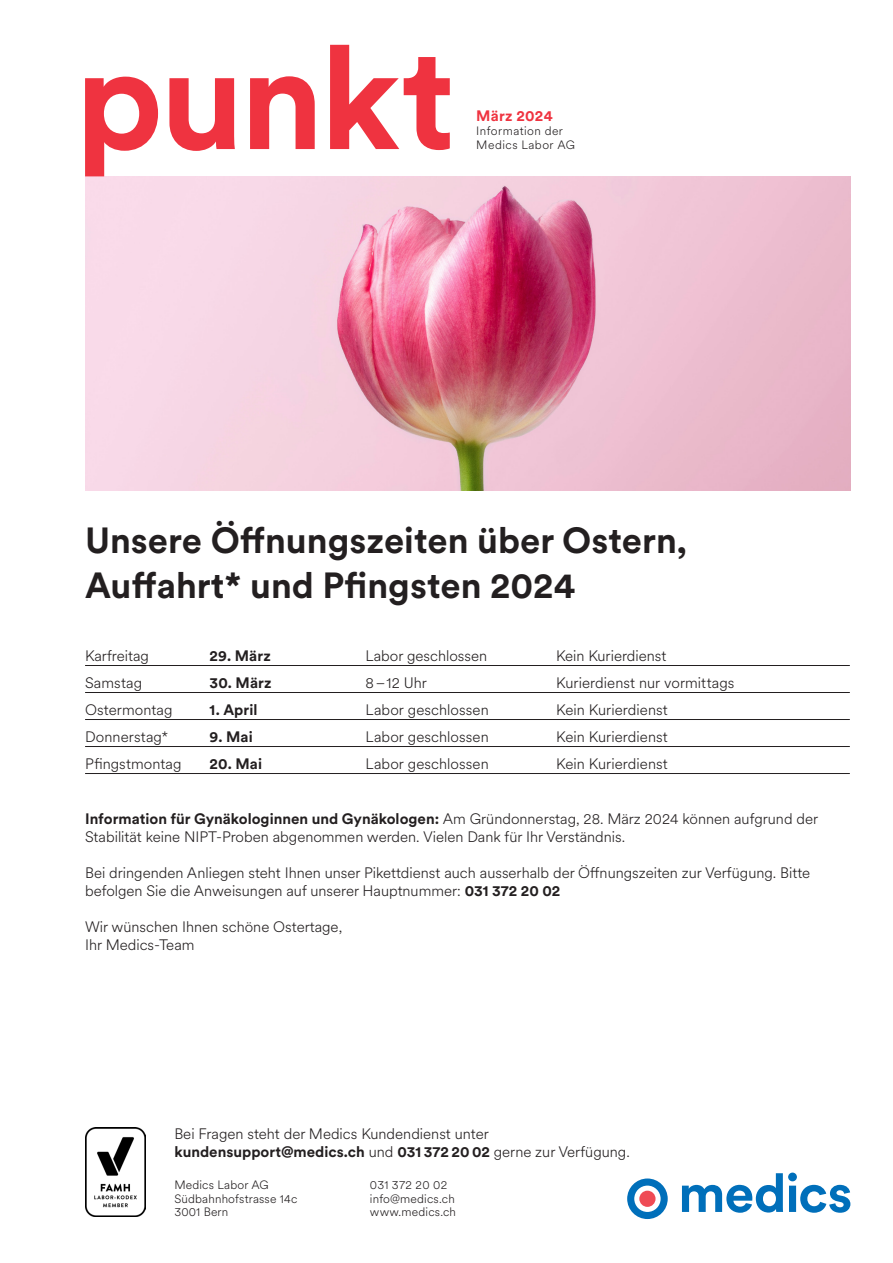
<style>
.page{position:relative;width:893px;height:1263px;background:#fff}
.page>*{position:absolute;margin:0;border:0;box-sizing:border-box;transform-origin:0 0}
.t1{font:700 144px "Circular XX";letter-spacing:-.025em;color:#ef3340}
.Titel_Light{font:700 36px "Circular XX";color:#231f20}
.Lauftext_10pt{font:300 15px/18px "Circular XX";color:#231f20}
.Lauftext_10pt-2{font:700 15px "Circular XX";letter-spacing:.01em;color:#231f20}
.t2{font:700 15px "Circular XX";letter-spacing:.015em;color:#ef3340}
.t3{font:300 12px/13.5px "Circular XX";letter-spacing:.015em;color:#231f20}
.t4{font:300 12px "Circular XX";letter-spacing:.035em;color:#231f20}
.t5{font:300 12px "Circular XX";letter-spacing:.04em;color:#231f20}
.s1{font-weight:700}
</style>
<div class="page">
<img style="left:85px;top:176px;width:765px;height:314px">
<svg style="left:627px;top:1178px;width:41px;height:41px"></svg>
<div style="left:639px;top:1191px;width:16px;height:16px;background:#ef4b55;border-radius:50%"></div>
<svg style="left:682px;top:1172px;width:168px;height:41px"></svg>
<img style="left:85px;top:1128px;width:60px;height:88px">
<hr style="left:85px;top:665px;width:765px;height:1px;background:#231f20">
<hr style="left:85px;top:692px;width:765px;height:1px;background:#231f20">
<hr style="left:85px;top:719px;width:765px;height:1px;background:#231f20">
<hr style="left:85px;top:746px;width:765px;height:1px;background:#231f20">
<hr style="left:85px;top:773px;width:765px;height:1px;background:#231f20">
<h1 class="t1" style="left:75px;top:-1px;width:382px">punkt</h1>
<p class="t2" style="left:476px;top:105px;width:78px">März 2024</p>
<p class="t4" style="left:476px;top:123px;width:88px">Information der</p>
<p class="t5" style="left:476px;top:137px;width:100px">Medics Labor AG</p>
<p class="Titel_Light" style="left:85px;top:516px;width:603px">Unsere Öffnungszeiten über Ostern,</p>
<p class="Titel_Light" style="left:85px;top:561px;width:492px">Auffahrt* und Pfingsten 2024</p>
<p class="Lauftext_10pt" style="left:85px;top:647px;width:65px">Karfreitag</p>
<p class="Lauftext_10pt-2" style="left:210px;top:646px;width:63px">29. März</p>
<p class="Lauftext_10pt" style="left:366px;top:647px;width:123px">Labor geschlossen</p>
<p class="Lauftext_10pt" style="left:556px;top:647px;width:112px">Kein Kurierdienst</p>
<p class="Lauftext_10pt" style="left:85px;top:674px;width:59px">Samstag</p>
<p class="Lauftext_10pt-2" style="left:210px;top:673px;width:64px">30. März</p>
<p class="Lauftext_10pt" style="left:366px;top:674px;width:63px">8–12 Uhr</p>
<p class="Lauftext_10pt" style="left:556px;top:674px;width:180px">Kurierdienst nur vormittags</p>
<p class="Lauftext_10pt" style="left:85px;top:701px;width:89px">Ostermontag</p>
<p class="Lauftext_10pt-2" style="left:210px;top:700px;width:50px">1. April</p>
<p class="Lauftext_10pt" style="left:366px;top:701px;width:125px">Labor geschlossen</p>
<p class="Lauftext_10pt" style="left:556px;top:701px;width:113px">Kein Kurierdienst</p>
<p class="Lauftext_10pt" style="left:85px;top:728px;width:85px">Donnerstag*</p>
<p class="Lauftext_10pt-2" style="left:210px;top:727px;width:45px">9. Mai</p>
<p class="Lauftext_10pt" style="left:366px;top:728px;width:125px">Labor geschlossen</p>
<p class="Lauftext_10pt" style="left:556px;top:728px;width:113px">Kein Kurierdienst</p>
<p class="Lauftext_10pt" style="left:85px;top:755px;width:98px">Pfingstmontag</p>
<p class="Lauftext_10pt-2" style="left:210px;top:754px;width:54px">20. Mai</p>
<p class="Lauftext_10pt" style="left:366px;top:755px;width:125px">Labor geschlossen</p>
<p class="Lauftext_10pt" style="left:556px;top:755px;width:113px">Kein Kurierdienst</p>
<p class="Lauftext_10pt" style="left:85px;top:809px;width:735px"><span class="s1">Information für Gynäkologinnen und Gynäkologen:</span> Am Gründonnerstag, 28. März 2024 können aufgrund der<br>Stabilität keine NIPT-Proben abgenommen werden. Vielen Dank für Ihr Verständnis.</p>
<p class="Lauftext_10pt" style="left:85px;top:863px;width:727px">Bei dringenden Anliegen steht Ihnen unser Pikettdienst auch ausserhalb der Öffnungszeiten zur Verfügung. Bitte befolgen Sie die Anweisungen auf unserer Hauptnummer: <span class="s1">031 372 20 02</span></p>
<p class="Lauftext_10pt" style="left:85px;top:917px;width:259px">Wir wünschen Ihnen schöne Ostertage,<br>Ihr Medics-Team</p>
<p class="Lauftext_10pt" style="left:174px;top:1124px;width:457px">Bei Fragen steht der Medics Kundendienst unter <span class="s1">kundensupport@medics.ch</span> und <span class="s1">031 372 20 02</span> gerne zur Verfügung.</p>
<p class="t3" style="left:174px;top:1178px;width:125px">Medics Labor AG<br>Südbahnhofstrasse 14c<br>3001 Bern</p>
<p class="t3" style="left:370px;top:1178px;width:88px">031 372 20 02 info@medics.ch www.medics.ch</p>
</div>
